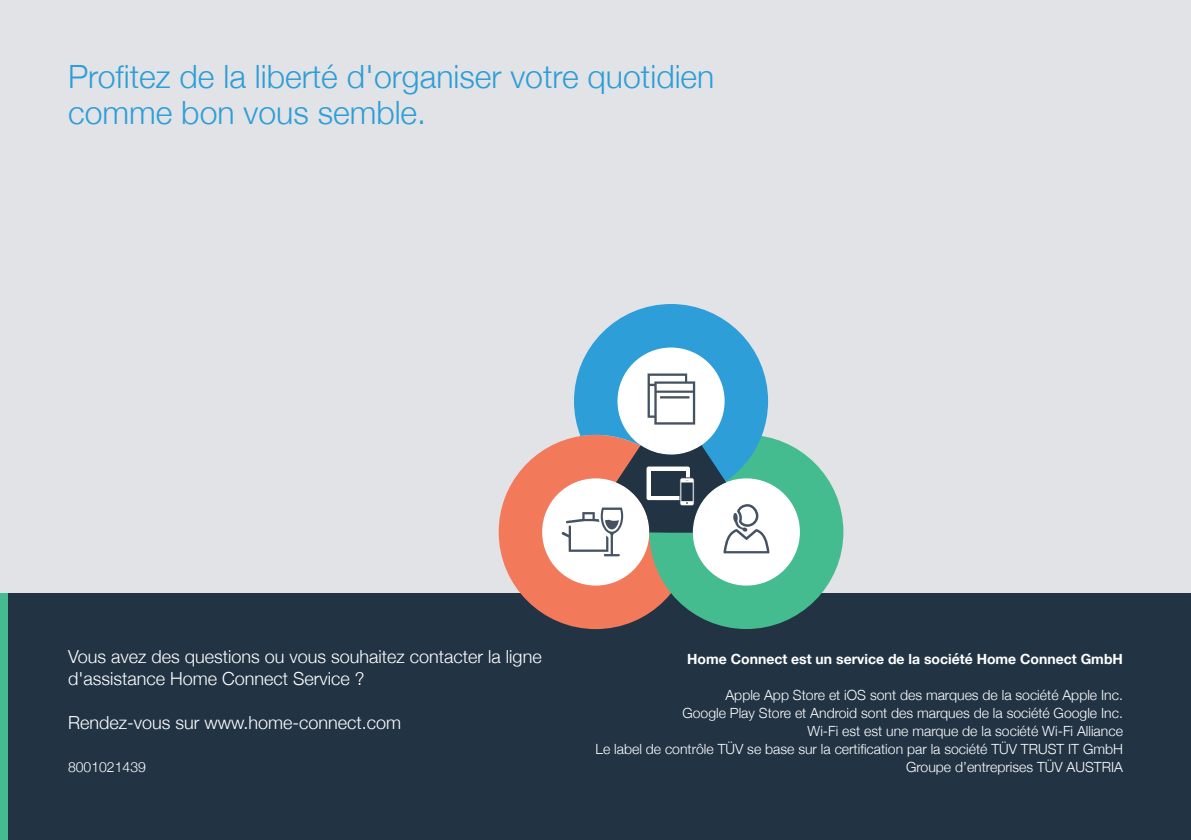
<style>
.page{position:relative;width:1191px;height:840px;background:#fff}
.page>*{position:absolute;margin:0;border:0;box-sizing:border-box;transform-origin:0 0}
.t1{font:300 32px/36px "Helvetica Neue";color:#2d9ed8}
.t2{font:300 18px/22px "Helvetica Neue";color:#fff}
.t3{font:300 14px/18px "Helvetica Neue";color:#fff;text-align:right}
.t4{font:700 14px "Helvetica Neue";color:#fff}
</style>
<div class="page">
<div style="left:0;top:0;width:1191px;height:595px;background:#e2e3e6"></div>
<div style="left:0;top:592px;width:1191px;height:247px;background:#223444"></div>
<svg style="left:499px;top:304px;width:344px;height:324px"></svg>
<div style="left:0;top:592px;width:7px;height:247px;background:#44bc8f"></div>
<h1 class="t1" style="left:68px;top:56px;width:648px">Profitez de la liberté d'organiser votre quotidien comme bon vous semble.</h1>
<p class="t2" style="left:68px;top:644px;width:475px">Vous avez des questions ou vous souhaitez contacter la ligne d'assistance Home Connect Service ?</p>
<p class="t2" style="left:68px;top:710px;width:335px">Rendez-vous sur www.home-connect.com</p>
<p class="t3" style="left:68px;top:756px;width:79px">8001021439</p>
<p class="t4" style="left:687px;top:647px;width:437px">Home Connect est un service de la société Home Connect GmbH</p>
<p class="t3" style="left:595px;top:684px;width:529px">Apple App Store et iOS sont des marques de la société Apple Inc.<br>Google Play Store et Android sont des marques de la société Google Inc.<br>Wi-Fi est est une marque de la société Wi-Fi Alliance<br>Le label de contrôle TÜV se base sur la certification par la société TÜV TRUST IT GmbH Groupe d’entreprises TÜV AUSTRIA</p>
</div>
